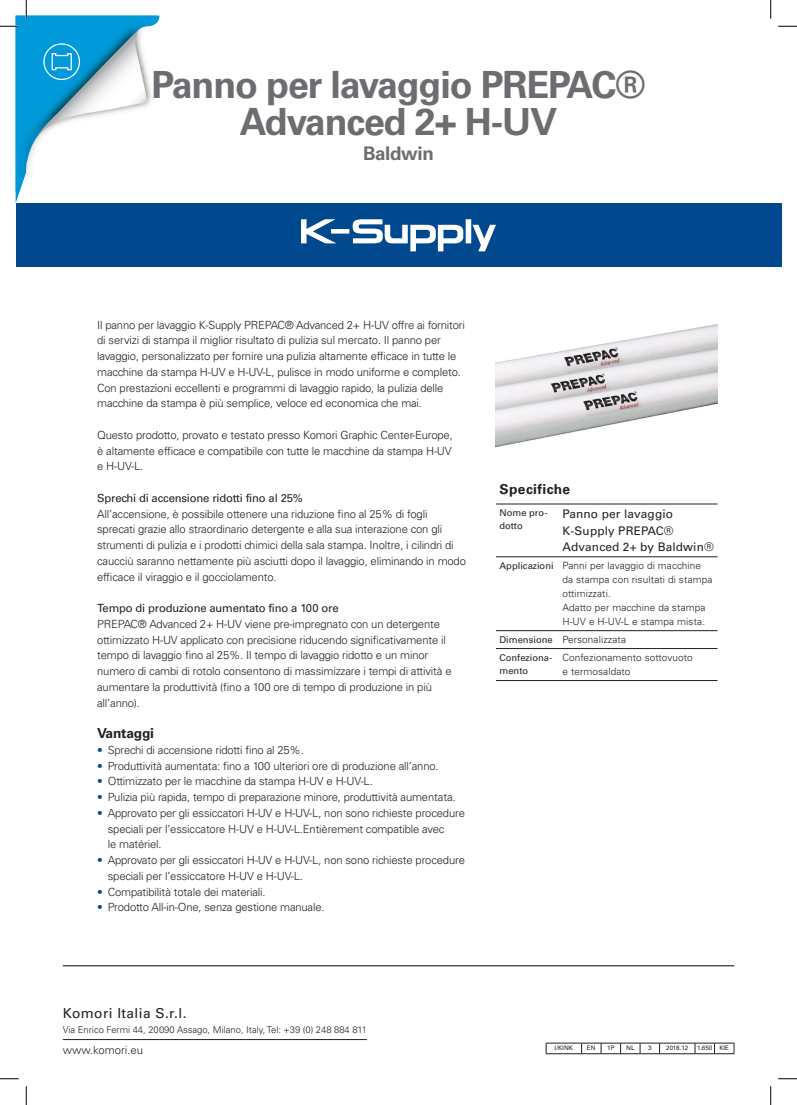
<style>
.page{position:relative;width:797px;height:1105px;background:#fff}
.page>*{position:absolute;margin:0;border:0;box-sizing:border-box;transform-origin:0 0}
.t1{font:700 37.5px/37.5px "Univers";letter-spacing:-.03em;color:#6c6d70;text-align:center}
.t2{font:700 18.75px "Univers";letter-spacing:-.02em;color:#6c6d70}
.t3{font:13.75px "Univers";letter-spacing:.03em;color:#231f20}
.t4{font:700 13.75px "Univers";letter-spacing:.02em;color:#231f20}
.t5{font:700 13.75px "Univers";letter-spacing:-.015em;color:#231f20}
.t6{font:11.88px/16.6px "Univers";letter-spacing:.01em;color:#231f20}
.t7{font:300 11.25px/15.8px "Univers LT Std";letter-spacing:-.015em;color:#231f20}
.t8{font:11.25px "Univers";letter-spacing:-.015em;color:#231f20}
.t9{font:300 10px/14px "Univers LT Std";letter-spacing:.01em;color:#231f20}
.t10{font:300 9.38px "Univers LT Std";color:#231f20}
.t11{font:9.38px/13.1px "Univers";color:#231f20}
.t12{font:6.25px "Univers";color:#231f20}
.s1{color:#01498e}
.s2{font-family:"Univers";font-weight:400;font-size:9.38px}
</style>
<div class="page">
<div style="left:16px;top:203px;width:765px;height:64px;background:#01498e"></div>
<div style="left:465px;top:219px;width:6px;height:24px;background:#fff"></div>
<div style="left:331px;top:229px;width:18px;height:5px;background:#fff"></div>
<svg style="left:301px;top:219px;width:35px;height:24px"></svg>
<svg style="left:472px;top:225px;width:24px;height:26px"></svg>
<svg style="left:352px;top:219px;width:111px;height:32px"></svg>
<hr style="left:63px;top:965px;width:671px;height:1px;background:#040503">
<hr style="left:496px;top:504px;width:63px;height:1px;background:#231f20">
<hr style="left:559px;top:504px;width:158px;height:1px;background:#231f20">
<hr style="left:496px;top:557px;width:63px;height:1px;background:#231f20">
<hr style="left:559px;top:557px;width:158px;height:1px;background:#231f20">
<hr style="left:496px;top:630px;width:63px;height:1px;background:#231f20">
<hr style="left:559px;top:630px;width:158px;height:1px;background:#231f20">
<hr style="left:496px;top:648px;width:63px;height:1px;background:#231f20">
<hr style="left:559px;top:648px;width:158px;height:1px;background:#231f20">
<hr style="left:496px;top:680px;width:63px;height:1px;background:#231f20">
<hr style="left:559px;top:680px;width:158px;height:1px;background:#231f20">
<img style="left:496px;top:324px;width:221px;height:123px">
<svg style="left:546px;top:1043px;width:188px;height:11px"></svg>
<hr style="left:63px;top:1039px;width:304px;height:1px;background:#231f20">
<svg style="left:778px;top:25px;width:19px;height:2px"></svg>
<svg style="left:0;top:1078px;width:19px;height:1px"></svg>
<svg style="left:778px;top:1078px;width:19px;height:1px"></svg>
<svg style="left:0;top:0;width:159px;height:203px"></svg>
<svg style="left:25px;top:1086px;width:2px;height:19px"></svg>
<svg style="left:770px;top:0;width:1px;height:19px"></svg>
<svg style="left:770px;top:1086px;width:1px;height:19px"></svg>
<h1 class="t1" style="left:151px;top:66px;width:495px">Panno per lavaggio PREPAC®<br>Advanced 2+ H-UV</h1>
<h2 class="t2" style="left:363px;top:143px;width:72px">Baldwin</h2>
<p class="t7" style="left:97px;top:317px;width:369px">Il panno per lavaggio K-Supply PREPAC® Advanced 2+ H-UV offre ai fornitori di servizi di stampa il miglior risultato di pulizia sul mercato. Il panno per lavaggio, personalizzato per fornire una pulizia altamente efficace in tutte le macchine da stampa H-UV e H-UV-L, pulisce in modo uniforme e completo.<br>Con prestazioni eccellenti e programmi di lavaggio rapido, la pulizia delle macchine da stampa è più semplice, veloce ed economica che mai.</p>
<p class="t7" style="left:97px;top:427px;width:357px;text-align:justify">Questo prodotto, provato e testato presso Komori Graphic Center-Europe, è altamente efficace e compatibile con tutte le macchine da stampa H-UV e H-UV-L.</p>
<p class="t8" style="left:97px;top:491px;width:207px">Sprechi di accensione ridotti fino al 25%</p>
<p class="t7" style="left:97px;top:506px;width:370px">All’accensione, è possibile ottenere una riduzione fino al 25% di fogli sprecati grazie allo straordinario detergente e alla sua interazione con gli strumenti di pulizia e i prodotti chimici della sala stampa. Inoltre, i cilindri di caucciù saranno nettamente più asciutti dopo il lavaggio, eliminando in modo efficace il viraggio e il gocciolamento.</p>
<p class="t8" style="left:97px;top:601px;width:243px">Tempo di produzione aumentato fino a 100 ore</p>
<p class="t7" style="left:97px;top:616px;width:356px">PREPAC® Advanced 2+ H-UV viene pre-impregnato con un detergente ottimizzato H-UV applicato con precisione riducendo significativamente il tempo di lavaggio fino al 25%. Il tempo di lavaggio ridotto e un minor numero di cambi di rotolo consentono di massimizzare i tempi di attività e aumentare la produttività (fino a 100 ore di tempo di produzione in più all’anno).</p>
<p class="t5" style="left:97px;top:725px;width:58px">Vantaggi</p>
<p class="t7" style="left:97px;top:742px;width:208px"><span class="s1">•</span> Sprechi di accensione ridotti fino al 25%.</p>
<p class="t7" style="left:97px;top:758px;width:343px"><span class="s1">•</span> Produttività aumentata: fino a 100 ulteriori ore di produzione all’anno.</p>
<p class="t7" style="left:97px;top:773px;width:277px"><span class="s1">•</span> Ottimizzato per le macchine da stampa H-UV e H-UV-L.</p>
<p class="t7" style="left:97px;top:789px;width:360px"><span class="s1">•</span> Pulizia più rapida, tempo di preparazione minore, produttività aumentata.</p>
<p class="t7" style="left:108px;top:805px;width:358px;text-indent:-11px"><span class="s1">•</span> Approvato per gli essiccatori H-UV e H-UV-L, non sono richieste procedure speciali per l’essiccatore H-UV e H-UV-L.Entièrement compatible avec<br>le matériel.</p>
<p class="t7" style="left:108px;top:852px;width:358px;text-indent:-11px"><span class="s1">•</span> Approvato per gli essiccatori H-UV e H-UV-L, non sono richieste procedure speciali per l’essiccatore H-UV e H-UV-L.</p>
<p class="t7" style="left:97px;top:884px;width:170px"><span class="s1">•</span> Compatibilità totale dei materiali.</p>
<p class="t7" style="left:97px;top:899px;width:229px"><span class="s1">•</span> Prodotto All-in-One, senza gestione manuale.</p>
<p class="t4" style="left:499px;top:481px;width:72px">Specifiche</p>
<p class="t11" style="left:499px;top:506px;width:49px">Nome pro&shy;dotto</p>
<p class="t6" style="left:562px;top:506px;width:153px">Panno per lavaggio<br>K-Supply PREPAC®<br>Advanced 2+ by Baldwin®</p>
<p class="t9" style="left:562px;top:559px;width:151px;text-indent:-63px"><span class="s2">Applicazioni</span> Panni per lavaggio di macchine da stampa con risultati di stampa ottimizzati.<br>Adatto per macchine da stampa<br>H-UV e H-UV-L e stampa mista.</p>
<p class="t9" style="left:499px;top:633px;width:128px"><span class="s2">Dimensione</span> Personalizzata</p>
<p class="t11" style="left:499px;top:651px;width:54px">Confeziona&shy;mento</p>
<p class="t9" style="left:562px;top:650px;width:132px">Confezionamento sottovuoto e termosaldato</p>
<p class="t3" style="left:63px;top:1005px;width:125px">Komori Italia S.r.l.</p>
<p class="t10" style="left:63px;top:1024px;width:306px">Via Enrico Fermi 44, 20090 Assago, Milano, Italy, Tel: +39 (0) 248 884 811</p>
<p class="t7" style="left:63px;top:1042px;width:82px">www.komori.eu</p>
<p class="t12" style="left:554px;top:1044px;width:20px">I/KINK</p>
<p class="t12" style="left:587px;top:1044px;width:10px">EN</p>
<p class="t12" style="left:607px;top:1044px;width:9px">1P</p>
<p class="t12" style="left:626px;top:1044px;width:10px">NL</p>
<p class="t12" style="left:648px;top:1044px;width:5px">3</p>
<p class="t12" style="left:666px;top:1044px;width:24px">2018.12</p>
<p class="t12" style="left:697px;top:1044px;width:33px">1.650 KIE</p>
</div>
